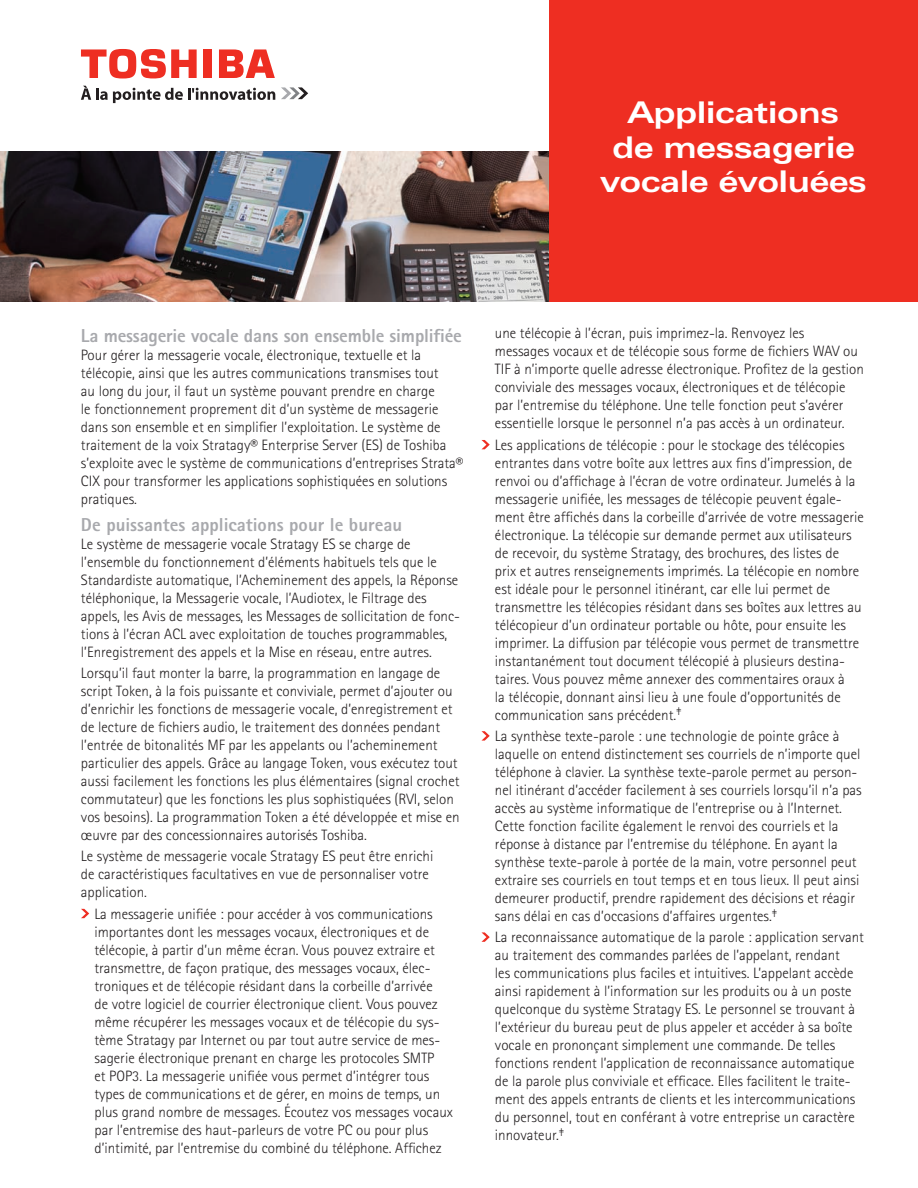
<style>
.page{position:relative;width:918px;height:1188px;background:#fff}
.page>*{position:absolute;margin:0;border:0;box-sizing:border-box;transform-origin:0 0}
.t1{font:700 expanded 30px/34.5px "Zurich BT";letter-spacing:-.02em;color:#fff;text-align:center}
.t2{font:800 18.75px "Rotis Sans Serif";letter-spacing:-.01em;color:#a8a9ad}
.t3{font:300 15px/18px "Rotis Sans Serif";color:#231f20}
</style>
<div class="page">
<img style="left:0;top:152px;width:549px;height:149px">
<svg style="left:81px;top:909px;width:8px;height:9px"></svg>
<svg style="left:481px;top:440px;width:9px;height:9px"></svg>
<svg style="left:481px;top:731px;width:9px;height:10px"></svg>
<svg style="left:481px;top:932px;width:9px;height:10px"></svg>
<div style="left:204px;top:49px;width:8px;height:29px;background:#ee2e22"></div>
<svg style="left:219px;top:49px;width:56px;height:29px"></svg>
<svg style="left:81px;top:49px;width:116px;height:30px"></svg>
<svg style="left:81px;top:86px;width:194px;height:17px"></svg>
<svg style="left:281px;top:87px;width:27px;height:12px"></svg>
<div style="left:549px;top:0;width:369px;height:301px;background:#ee2e22"></div>
<h1 class="t1" style="left:600px;top:95px;width:268px">Applications<br>de messagerie vocale évoluées</h1>
<p class="t2" style="left:81px;top:323px;width:382px">La messagerie vocale dans son ensemble simplifiée</p>
<p class="t3" style="left:81px;top:345px;width:384px">Pour gérer la messagerie vocale, électronique, textuelle et la télécopie, ainsi que les autres communications transmises tout<br>au long du jour, il faut un système pouvant prendre en charge<br>le fonctionnement proprement dit d’un système de messagerie dans son ensemble et en simplifier l’exploitation. Le système de traitement de la voix Stratagy® Enterprise Server (ES) de Toshiba s’exploite avec le système de communications d’entreprises Strata® CIX pour transformer les applications sophistiquées en solutions pratiques.</p>
<p class="t2" style="left:81px;top:513px;width:323px">De puissantes applications pour le bureau</p>
<p class="t3" style="left:81px;top:535px;width:381px">Le système de messagerie vocale Stratagy ES se charge de l’ensemble du fonctionnement d’éléments habituels tels que le Standardiste automatique, l’Acheminement des appels, la Réponse téléphonique, la Messagerie vocale, l’Audiotex, le Filtrage des appels, les Avis de messages, les Messages de sollicitation de fonc&shy;tions à l’écran ACL avec exploitation de touches programmables, l’Enregistrement des appels et la Mise en réseau, entre autres.</p>
<p class="t3" style="left:81px;top:664px;width:380px">Lorsqu’il faut monter la barre, la programmation en langage de script Token, à la fois puissante et conviviale, permet d’ajouter ou d’enrichir les fonctions de messagerie vocale, d’enregistrement et de lecture de fichiers audio, le traitement des données pendant l’entrée de bitonalités MF par les appelants ou l’acheminement particulier des appels. Grâce au langage Token, vous exécutez tout aussi facilement les fonctions les plus élémentaires (signal crochet commutateur) que les fonctions les plus sophistiquées (RVI, selon vos besoins). La programmation Token a été développée et mise en œuvre par des concessionnaires autorisés Toshiba.</p>
<p class="t3" style="left:81px;top:847px;width:354px">Le système de messagerie vocale Stratagy ES peut être enrichi de caractéristiques facultatives en vue de personnaliser votre application.</p>
<p class="t3" style="left:94px;top:905px;width:360px">La messagerie unifiée : pour accéder à vos communications importantes dont les messages vocaux, électroniques et de télécopie, à partir d’un même écran. Vous pouvez extraire et transmettre, de façon pratique, des messages vocaux, élec&shy;troniques et de télécopie résidant dans la corbeille d’arrivée<br>de votre logiciel de courrier électronique client. Vous pouvez même récupérer les messages vocaux et de télécopie du sys&shy;tème Stratagy par Internet ou par tout autre service de mes&shy;sagerie électronique prenant en charge les protocoles SMTP<br>et POP3. La messagerie unifiée vous permet d’intégrer tous types de communications et de gérer, en moins de temps, un plus grand nombre de messages. Écoutez vos messages vocaux par l’entremise des haut-parleurs de votre PC ou pour plus d’intimité, par l’entremise du combiné du téléphone. Affichez</p>
<p class="t3" style="left:495px;top:324px;width:370px">une télécopie à l’écran, puis imprimez-la. Renvoyez les<br>messages vocaux et de télécopie sous forme de fichiers WAV ou TIF à n’importe quelle adresse électronique. Profitez de la gestion conviviale des messages vocaux, électroniques et de télécopie par l’entremise du téléphone. Une telle fonction peut s’avérer essentielle lorsque le personnel n’a pas accès à un ordinateur.</p>
<p class="t3" style="left:495px;top:436px;width:370px">Les applications de télécopie : pour le stockage des télécopies entrantes dans votre boîte aux lettres aux fins d’impression, de renvoi ou d’affichage à l’écran de votre ordinateur. Jumelés à la messagerie unifiée, les messages de télécopie peuvent égale&shy;ment être affichés dans la corbeille d’arrivée de votre messagerie électronique. La télécopie sur demande permet aux utilisateurs de recevoir, du système Stratagy, des brochures, des listes de prix et autres renseignements imprimés. La télécopie en nombre est idéale pour le personnel itinérant, car elle lui permet de transmettre les télécopies résidant dans ses boîtes aux lettres au télécopieur d’un ordinateur portable ou hôte, pour ensuite les imprimer. La diffusion par télécopie vous permet de transmettre instantanément tout document télécopié à plusieurs destina&shy;taires. Vous pouvez même annexer des commentaires oraux à<br>la télécopie, donnant ainsi lieu à une foule d’opportunités de communication sans précédent.<sup>‡</sup></p>
<p class="t3" style="left:495px;top:727px;width:368px">La synthèse texte-parole : une technologie de pointe grâce à laquelle on entend distinctement ses courriels de n’importe quel téléphone à clavier. La synthèse texte-parole permet au person&shy;nel itinérant d’accéder facilement à ses courriels lorsqu’il n’a pas accès au système informatique de l’entreprise ou à l’Internet.<br>Cette fonction facilite également le renvoi des courriels et la réponse à distance par l’entremise du téléphone. En ayant la synthèse texte-parole à portée de la main, votre personnel peut extraire ses courriels en tout temps et en tous lieux. Il peut ainsi demeurer productif, prendre rapidement des décisions et réagir sans délai en cas d’occasions d’affaires urgentes.<sup>‡</sup></p>
<p class="t3" style="left:495px;top:928px;width:371px">La reconnaissance automatique de la parole : application servant au traitement des commandes parlées de l’appelant, rendant<br>les communications plus faciles et intuitives. L’appelant accède ainsi rapidement à l’information sur les produits ou à un poste quelconque du système Stratagy ES. Le personnel se trouvant à l’extérieur du bureau peut de plus appeler et accéder à sa boîte vocale en prononçant simplement une commande. De telles fonctions rendent l’application de reconnaissance automatique de la parole plus conviviale et efficace. Elles facilitent le traite&shy;ment des appels entrants de clients et les intercommunications du personnel, tout en conférant à votre entreprise un caractère innovateur.<sup>‡</sup></p>
</div>
